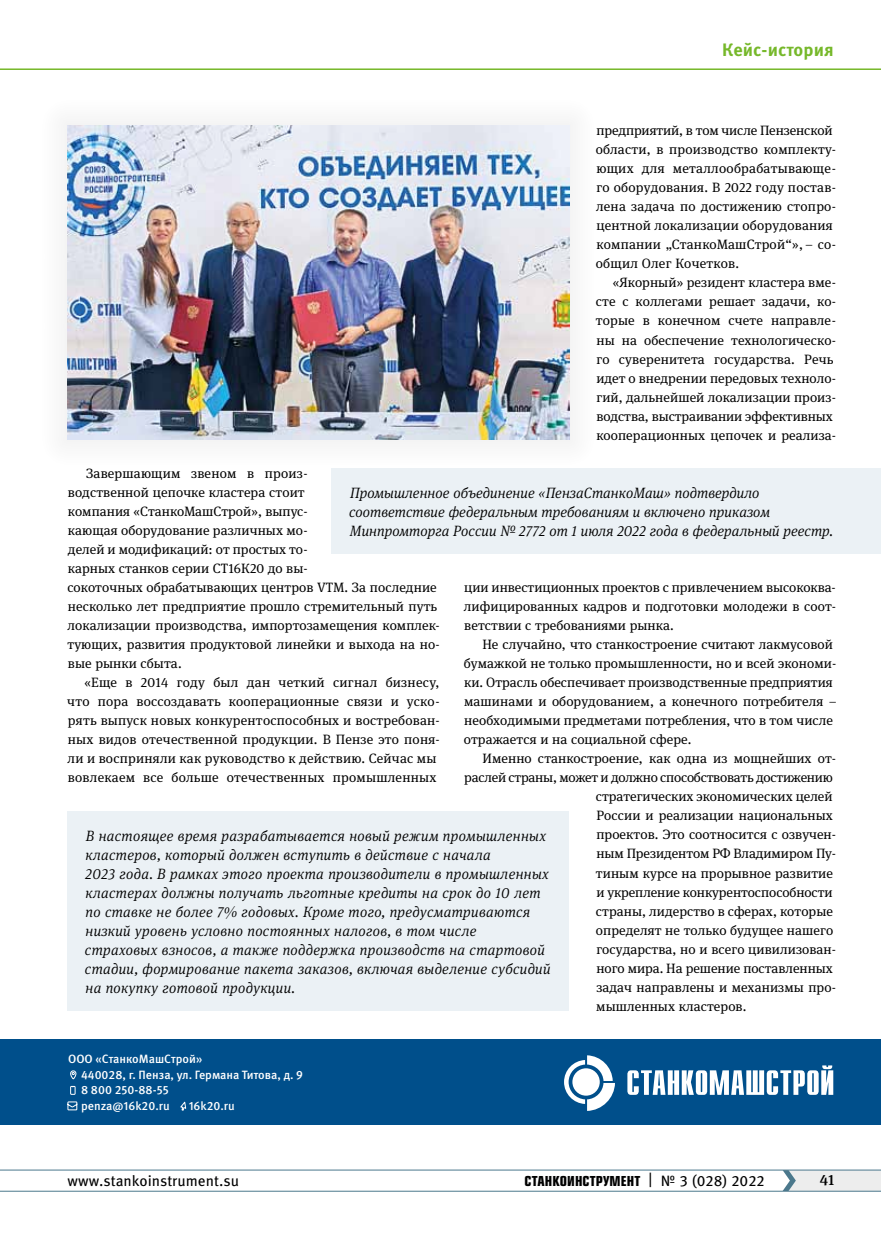
<style>
.page{position:relative;width:881px;height:1234px;background:#fff}
.page>*{position:absolute;margin:0;border:0;box-sizing:border-box;transform-origin:0 0}
.t1{font:700 18px "Meta Pro";letter-spacing:.005em;color:#76b82a}
.t2{font:italic 300 15px/19px "Meta Serif Pro";letter-spacing:.025em;color:#000;scale:.94 1}
.t3{font:italic 300 15px/19px "Meta Serif Pro";letter-spacing:.005em;color:#000;scale:.94 1}
.t4{font:15px "Eurostile Con Hea";letter-spacing:.005em;color:#000}
.t5{font:15px "Meta Pro";color:#000}
.t6{font:500 15px "Meta Serif Pro";color:#000}
.t7{font:13.5px/19px "Meta Serif Pro";letter-spacing:.005em;color:#000}
.t8{font:13.5px "Meta Serif Pro";letter-spacing:-.015em;color:#000}
.t9{font:500 12px/15.5px "Meta Pro";color:#fff}
.s1{font-family:"Meta Pro"}
</style>
<div class="page">
<hr style="left:0;top:1190px;width:880px;height:1px;background:#4b788c">
<hr style="left:0;top:1169px;width:880px;height:1px;background:#4b788c">
<svg style="left:782px;top:1169px;width:98px;height:21px"></svg>
<hr style="left:0;top:68px;width:880px;height:2px;background:#76b82a">
<div style="left:40px;top:98px;width:555px;height:369px;background:#f9f9f9"></div>
<img style="left:68px;top:125px;width:500px;height:314px">
<div style="left:332px;top:468px;width:548px;height:85px;background:#ebf1f5"></div>
<div style="left:68px;top:810px;width:500px;height:200px;background:#ebf1f5"></div>
<div style="left:0;top:1038px;width:880px;height:86px;background:#004f8b"></div>
<svg style="left:70px;top:1070px;width:7px;height:9px"></svg>
<div style="left:70px;top:1085px;width:5px;height:9px;border:1px solid #fff"></div>
<svg style="left:67px;top:1101px;width:11px;height:9px"></svg>
<svg style="left:180px;top:1101px;width:6px;height:9px"></svg>
<svg style="left:564px;top:1055px;width:50px;height:55px"></svg>
<svg style="left:627px;top:1065px;width:205px;height:29px"></svg>
<h1 class="t1" style="left:721px;top:36px;width:113px">Кейс-история</h1>
<p class="t7" style="left:595px;top:120px;width:241px">предприятий, в том числе Пензенской области, в производство комплекту‑ ющих для металлообрабатывающе‑ го оборудования. В 2022 году постав‑ лена задача по достижению стопро‑ центной локализации оборудования компании „СтанкоМашСтрой“», – со‑ общил Олег Кочетков.</p>
<p class="t7" style="left:595px;top:272px;width:242px;text-indent:17px">«Якорный» резидент кластера вме‑ сте с коллегами решает задачи, ко‑ торые в конечном счете направле‑ ны на обеспечение технологическо‑ го суверенитета государства. Речь идет о внедрении передовых техноло‑ гий, дальнейшей локализации произ‑ водства, выстраивании эффективных кооперационных цепочек и реализа‑</p>
<p class="t7" style="left:67px;top:462px;width:373px;text-indent:19px">Завершающим звеном в произ‑<br>водственной цепочке кластера стоит<br>компания «СтанкоМашСтрой», выпус‑<br>кающая оборудование различных мо‑<br>делей и модификаций: от простых то‑<br>карных станков серии СТ16К20 до вы‑<br>сокоточных обрабатывающих центров VTM. За последние несколько лет предприятие прошло стремительный путь локализации производства, импортозамещения комплек‑ тующих, развития продуктовой линейки и выхода на но‑ вые рынки сбыта.</p>
<p class="t7" style="left:67px;top:672px;width:374px;text-indent:17px">«Еще в 2014 году был дан четкий сигнал бизнесу, что пора воссоздавать кооперационные связи и уско‑ рять выпуск новых конкурентоспособных и востребован‑ ных видов отечественной продукции. В Пензе это поня‑ ли и восприняли как руководство к действию. Сейчас мы вовлекаем все больше отечественных промышленных</p>
<p class="t3" style="left:349px;top:482px;width:516px">Промышленное объединение «ПензаСтанкоМаш» подтвердило соответствие федеральным требованиям и включено приказом<br>Минпромторга России № 2772 от 1 июля 2022 года в федеральный реестр.</p>
<p class="t7" style="left:464px;top:577px;width:373px;text-align:justify">ции инвестиционных проектов с привлечением высококва‑ лифицированных кадров и подготовки молодежи в соот‑ ветствии с требованиями рынка.</p>
<p class="t7" style="left:463px;top:634px;width:374px;text-indent:19px">Не случайно, что станкостроение считают лакмусовой бумажкой не только промышленности, но и всей экономи‑ ки. Отрасль обеспечивает производственные предприятия машинами и оборудованием, а конечного потребителя – необходимыми предметами потребления, что в том числе отражается и на социальной сфере.</p>
<p class="t7" style="left:482px;top:748px;width:355px">Именно станкостроение, как одна из мощнейших от‑</p>
<p class="t8" style="left:464px;top:767px;width:370px">раслей страны, может и должно способствовать достижению</p>
<p class="t7" style="left:595px;top:786px;width:238px">стратегических экономических целей</p>
<p class="t7" style="left:596px;top:805px;width:238px">России и реализации национальных</p>
<p class="t7" style="left:596px;top:824px;width:241px">проектов. Это соотносится с озвучен‑</p>
<p class="t7" style="left:596px;top:843px;width:241px">ным Президентом РФ Владимиром Пу‑</p>
<p class="t7" style="left:595px;top:862px;width:238px">тиным курсе на прорывное развитие</p>
<p class="t7" style="left:596px;top:881px;width:238px">и укрепление конкурентоспособности</p>
<p class="t7" style="left:595px;top:900px;width:238px">страны, лидерство в сферах, которые</p>
<p class="t7" style="left:595px;top:919px;width:239px">определят не только будущее нашего</p>
<p class="t7" style="left:596px;top:938px;width:241px">государства, но и всего цивилизован‑</p>
<p class="t7" style="left:596px;top:957px;width:238px">ного мира. На решение поставленных</p>
<p class="t7" style="left:596px;top:976px;width:241px">задач направлены и механизмы про‑</p>
<p class="t7" style="left:596px;top:995px;width:151px">мышленных кластеров.</p>
<p class="t2" style="left:85px;top:825px;width:497px">В настоящее время разрабатывается новый режим промышленных кластеров, который должен вступить в действие с начала<br>2023 года. В рамках этого проекта производители в промышленных кластерах должны получать льготные кредиты на срок до 10 лет по ставке не более 7% годовых. Кроме того, предусматриваются низкий уровень условно постоянных налогов, в том числе страховых взносов, а также поддержка производств на стартовой стадии, формирование пакета заказов, включая выделение субсидий на покупку готовой продукции.</p>
<p class="t9" style="left:81px;top:1050px;width:223px;text-indent:-13px">OOO «СтанкоМашСтрой»<br>440028, г. Пенза, ул. Германа Титова, д. 9<br>8 800 250-88-55<br>penza@16k20.ru</p>
<p class="t9" style="left:189px;top:1096px;width:47px">16k20.ru</p>
<p class="t5" style="left:68px;top:1168px;width:173px">www.stankoinstrument.su</p>
<p class="t4" style="left:524px;top:1169px;width:242px">СТАНКОИНСТРУМЕНТ <span class="s1">| № 3 (028) 2022</span></p>
<p class="t6" style="left:819px;top:1168px;width:16px">41</p>
</div>
